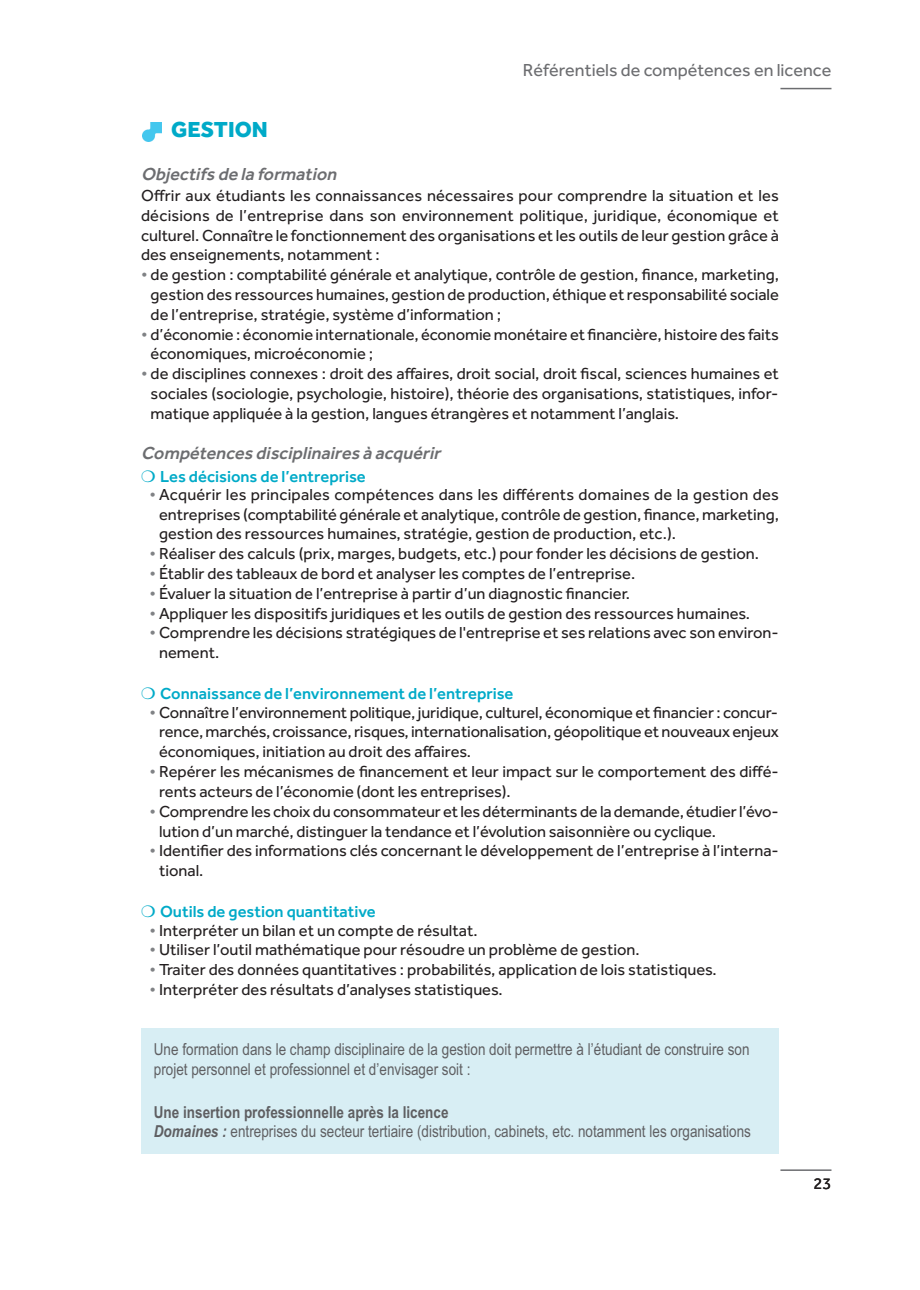
<style>
.page{position:relative;width:920px;height:1290px;background:#fff}
.page>*{position:absolute;margin:0;border:0;box-sizing:border-box;transform-origin:0 0}
.t1{font:800 22.5px "Effra";color:#00aac8}
.t2{font:italic 500 18px "Effra";color:#6c6d70}
.t3{font:18px "Effra";color:#6c6d70}
.t4{font:16.5px/19.8px "Effra";color:#231f20;text-align:justify}
.t5{font:16.5px/19.8px "Arial Narrow";color:#5f5f62}
.t6{font:500 16.5px "Effra";color:#00aac8}
.s1{color:#808285}
.s2{font-weight:700}
.s3{font-weight:700;font-style:italic}
</style>
<div class="page">
<hr style="left:780px;top:88px;width:51px;height:1px;background:#6c6d70">
<hr style="left:780px;top:1169px;width:51px;height:2px;background:#6c6d70">
<div style="left:141px;top:1028px;width:638px;height:125px;background:#d8eef4"></div>
<svg style="left:142px;top:122px;width:20px;height:17px"></svg>
<img style="left:143px;top:123px;width:18px;height:19px">
<p class="t3" style="left:523px;top:59px;width:310px">Référentiels de compétences en licence</p>
<h1 class="t1" style="left:171px;top:115px;width:98px">GESTION</h1>
<p class="t2" style="left:141px;top:164px;width:201px">Objectifs de la formation</p>
<p class="t4" style="left:141px;top:185px;width:639px">Offrir aux étudiants les connaissances nécessaires pour comprendre la situation et les décisions de l’entreprise dans son environnement politique, juridique, économique et culturel. Connaître le fonctionnement des organisations et les outils de leur gestion grâce à des enseignements, notamment :</p>
<p class="t4" style="left:151px;top:265px;width:630px;text-indent:-10px"><span class="s1">•</span> de gestion : comptabilité générale et analytique, contrôle de gestion, finance, marketing, gestion des ressources humaines, gestion de production, éthique etresponsabilité sociale de l’entreprise, stratégie, système d’information ;</p>
<p class="t4" style="left:151px;top:324px;width:630px;text-indent:-10px"><span class="s1">•</span> d’économie : économie internationale, économie monétaire et financière, histoire des faits économiques, microéconomie ;</p>
<p class="t4" style="left:151px;top:364px;width:630px;text-indent:-10px"><span class="s1">•</span> de disciplines connexes : droit des affaires, droit social, droit fiscal, sciences humaines et sociales (sociologie, psychologie, histoire), théorie des organisations, statistiques, infor&shy;matique appliquée à la gestion, langues étrangères et notamment l’anglais.</p>
<p class="t2" style="left:141px;top:443px;width:305px">Compétences disciplinaires à acquérir</p>
<p class="t6" style="left:141px;top:466px;width:226px">❍ Les décisions de l’entreprise</p>
<p class="t4" style="left:159px;top:484px;width:621px;text-indent:-9px"><span class="s1">•</span> Acquérir les principales compétences dans les différents domaines de la gestion des entreprises (comptabilité générale et analytique, contrôle de gestion, finance, marketing, gestion des ressources humaines, stratégie, gestion de production, etc.).</p>
<p class="t4" style="left:150px;top:544px;width:611px"><span class="s1">•</span> Réaliser des calculs (prix, marges, budgets, etc.) pour fonder les décisions de gestion.</p>
<p class="t4" style="left:150px;top:563px;width:487px"><span class="s1">•</span> Établir des tableaux de bord et analyser les comptes de l’entreprise.</p>
<p class="t4" style="left:150px;top:583px;width:482px"><span class="s1">•</span> Évaluer la situation de l’entreprise à partir d’un diagnostic financier.</p>
<p class="t4" style="left:150px;top:603px;width:602px"><span class="s1">•</span> Appliquer les dispositifs juridiques et les outils de gestion des ressources humaines.</p>
<p class="t4" style="left:159px;top:623px;width:621px;text-indent:-9px"><span class="s1">•</span> Comprendre les décisions stratégiques de l'entreprise et ses relations avec son environ&shy;nement.</p>
<p class="t6" style="left:141px;top:684px;width:374px">❍ Connaissance de l’environnement de l’entreprise</p>
<p class="t4" style="left:159px;top:702px;width:621px;text-indent:-9px"><span class="s1">•</span> Connaître l’environnement politique, juridique, culturel, économique et financier: concur&shy;rence, marchés, croissance,risques, internationalisation, géopolitique et nouveaux enjeux économiques, initiation au droit des affaires.</p>
<p class="t4" style="left:159px;top:761px;width:621px;text-indent:-9px"><span class="s1">•</span> Repérer les mécanismes de financement et leur impact sur le comportement des diffé&shy;rents acteurs de l’économie (dont les entreprises).</p>
<p class="t4" style="left:159px;top:801px;width:621px;text-indent:-9px"><span class="s1">•</span> Comprendre les choix du consommateur etles déterminants de la demande, étudierl’évo&shy;lution d’un marché, distinguer la tendance et l’évolution saisonnière ou cyclique.</p>
<p class="t4" style="left:159px;top:841px;width:621px;text-indent:-9px"><span class="s1">•</span> Identifier des informations clés concernant le développement de l’entreprise à l’interna&shy;tional.</p>
<p class="t6" style="left:141px;top:902px;width:236px">❍ Outils de gestion quantitative</p>
<p class="t4" style="left:150px;top:920px;width:330px"><span class="s1">•</span> Interpréter un bilan et un compte de résultat.</p>
<p class="t4" style="left:150px;top:940px;width:492px"><span class="s1">•</span> Utiliser l’outil mathématique pour résoudre un problème de gestion.</p>
<p class="t4" style="left:150px;top:959px;width:569px"><span class="s1">•</span> Traiter des données quantitatives : probabilités, application de lois statistiques.</p>
<p class="t4" style="left:150px;top:979px;width:355px"><span class="s1">•</span> Interpréter des résultats d’analyses statistiques.</p>
<p class="t5" style="left:154px;top:1040px;width:597px">Une formation dans le champ disciplinaire de la gestion doit permettre à l’étudiant de construire son projet personnel et professionnel et d’envisager soit :</p>
<p class="t5" style="left:154px;top:1103px;width:599px;line-height:19.4px"><span class="s2">Une insertion professionnelle après la licence<br></span><span class="s3">Domaines :</span> entreprises du secteur tertiaire (distribution, cabinets, etc. notamment les organisations</p>
<p class="t4" style="left:813px;top:1173px;width:19px">23</p>
</div>
